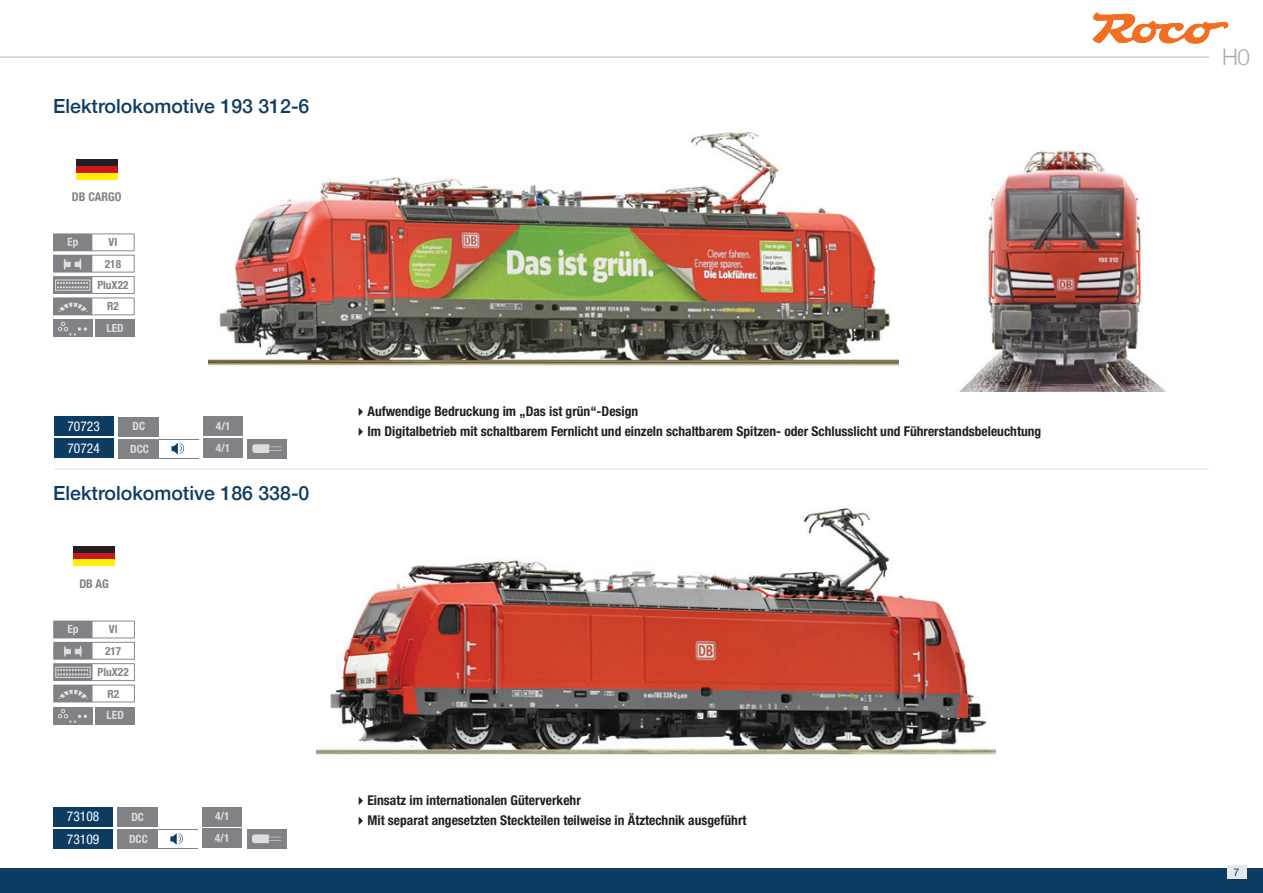
<style>
.page{position:relative;width:1263px;height:893px;background:#fff}
.page>*{position:absolute;margin:0;border:0;box-sizing:border-box;transform-origin:0 0}
.t1{font:300 22.5px "Helvetica Neue";color:#a8a9ad}
.t2{font:500 19.5px "Helvetica Neue";color:#0d3c63}
.t3{font:700 condensed 13.5px "Helvetica Neue LT Std";color:#231f20}
.t4{font:condensed 13.5px "Helvetica Neue LT Std";color:#fff}
.t5{font:700 condensed 12px "Helvetica Neue";color:#808285}
.t6{font:700 condensed 11.4px/21.9px "Helvetica Neue LT Std";color:#dcdddf}
.t7{font:700 condensed 11.4px/21.8px "Helvetica Neue LT Std";color:#808285;text-align:center}
.t8{font:10.5px "Helvetica Neue";color:#0d3c63}
</style>
<div class="page">
<hr style="left:0;top:57px;width:1263px;height:1px;background:#b4b5b8">
<svg style="left:0;top:868px;width:1px;height:25px"></svg>
<div style="left:1px;top:868px;width:1262px;height:25px;background:#0d3c63"></div>
<div style="left:1227px;top:865px;width:19px;height:14px;background:#e6e7e9"></div>
<div style="left:1209px;top:43px;width:54px;height:34px;background:#fff"></div>
<img style="left:208px;top:131px;width:690px;height:235px">
<svg style="left:1092px;top:12px;width:136px;height:32px"></svg>
<svg style="left:53px;top:233px;width:82px;height:82px"></svg>
<div style="left:96px;top:319px;width:39px;height:18px;background:#808285"></div>
<div style="left:53px;top:319px;width:39px;height:18px;background:#808285"></div>
<svg style="left:58px;top:322px;width:29px;height:14px"></svg>
<div style="left:76px;top:159px;width:42px;height:7px;background:#231f20"></div>
<div style="left:76px;top:166px;width:42px;height:7px;background:#cd151d"></div>
<div style="left:76px;top:173px;width:42px;height:7px;background:#fff101"></div>
<div style="left:54px;top:439px;width:60px;height:19px;background:#0d3c63"></div>
<div style="left:54px;top:417px;width:60px;height:19px;background:#0d3c63"></div>
<div style="left:204px;top:417px;width:39px;height:19px;background:#808285"></div>
<div style="left:203px;top:439px;width:40px;height:19px;background:#808285"></div>
<div style="left:119px;top:417px;width:40px;height:19px;background:#808285"></div>
<div style="left:119px;top:439px;width:80px;height:19px;background:#808285"></div>
<div style="left:159px;top:440px;width:39px;height:17px;background:#fff"></div>
<svg style="left:172px;top:443px;width:12px;height:11px"></svg>
<div style="left:247px;top:439px;width:40px;height:19px;background:#808285"></div>
<svg style="left:252px;top:444px;width:29px;height:9px"></svg>
<hr style="left:54px;top:469px;width:1155px;height:1px;background:#dcdddf">
<img style="left:959px;top:150px;width:208px;height:242px">
<svg style="left:53px;top:621px;width:82px;height:81px"></svg>
<div style="left:96px;top:707px;width:39px;height:17px;background:#808285"></div>
<div style="left:53px;top:707px;width:40px;height:17px;background:#808285"></div>
<svg style="left:58px;top:709px;width:29px;height:14px"></svg>
<div style="left:73px;top:546px;width:42px;height:7px;background:#231f20"></div>
<div style="left:73px;top:553px;width:42px;height:6px;background:#cd151d"></div>
<div style="left:73px;top:559px;width:42px;height:7px;background:#fff101"></div>
<div style="left:53px;top:829px;width:60px;height:19px;background:#0d3c63"></div>
<div style="left:53px;top:807px;width:60px;height:19px;background:#0d3c63"></div>
<div style="left:203px;top:807px;width:39px;height:19px;background:#808285"></div>
<div style="left:203px;top:829px;width:39px;height:19px;background:#808285"></div>
<div style="left:247px;top:829px;width:39px;height:19px;background:#808285"></div>
<svg style="left:252px;top:834px;width:29px;height:9px"></svg>
<div style="left:118px;top:807px;width:40px;height:19px;background:#808285"></div>
<div style="left:118px;top:829px;width:80px;height:19px;background:#808285"></div>
<div style="left:158px;top:830px;width:39px;height:18px;background:#fff"></div>
<svg style="left:170px;top:833px;width:13px;height:12px"></svg>
<img style="left:317px;top:508px;width:678px;height:247px">
<h2 class="t2" style="left:53px;top:90px;width:258px">Elektrolokomotive 193 312-6</h2>
<p class="t5" style="left:72px;top:187px;width:51px">DB CARGO</p>
<p class="t7" style="left:109px;top:231px;width:10px">VI</p>
<p class="t7" style="left:97px;top:274px;width:33px">PluX22<br>R2</p>
<p class="t6" style="left:107px;top:317px;width:19px">LED</p>
<p class="t7" style="left:105px;top:253px;width:18px">218</p>
<p class="t4" style="left:67px;top:419px;width:34px">70723</p>
<p class="t6" style="left:216px;top:415px;width:16px">4/1<br>4/1</p>
<p class="t6" style="left:130px;top:415px;width:20px;line-height:22.6px">DC<br>DCC</p>
<p class="t4" style="left:67px;top:441px;width:34px">70724</p>
<h2 class="t2" style="left:53px;top:477px;width:258px">Elektrolokomotive 186 338-0</h2>
<p class="t5" style="left:79px;top:573px;width:31px">DB AG</p>
<p class="t7" style="left:109px;top:618px;width:10px">VI</p>
<p class="t7" style="left:98px;top:661px;width:33px">PluX22<br>R2</p>
<p class="t6" style="left:107px;top:704px;width:19px">LED</p>
<p class="t7" style="left:105px;top:640px;width:18px">217</p>
<p class="t4" style="left:67px;top:809px;width:34px">73108</p>
<p class="t6" style="left:215px;top:805px;width:16px">4/1<br>4/1</p>
<p class="t6" style="left:129px;top:805px;width:20px;line-height:22.6px">DC<br>DCC</p>
<p class="t4" style="left:67px;top:831px;width:34px">73109</p>
<p class="t3" style="left:354px;top:403px;width:286px">✔Aufwendige Bedruckung im „Das ist grün“-Design</p>
<p class="t3" style="left:354px;top:423px;width:689px">✔Im Digitalbetrieb mit schaltbarem Fernlicht und einzeln schaltbarem Spitzen- oder Schlusslicht und Führerstandsbeleuchtung</p>
<p class="t3" style="left:354px;top:792px;width:228px">✔Einsatz im internationalen Güterverkehr</p>
<p class="t3" style="left:354px;top:812px;width:394px">✔Mit separat angesetzten Steckteilen teilweise in Ätztechnik ausgeführt</p>
<h1 class="t1" style="left:1222px;top:39px;width:29px">H0</h1>
<p class="t8" style="left:1233px;top:865px;width:7px">7</p>
</div>
